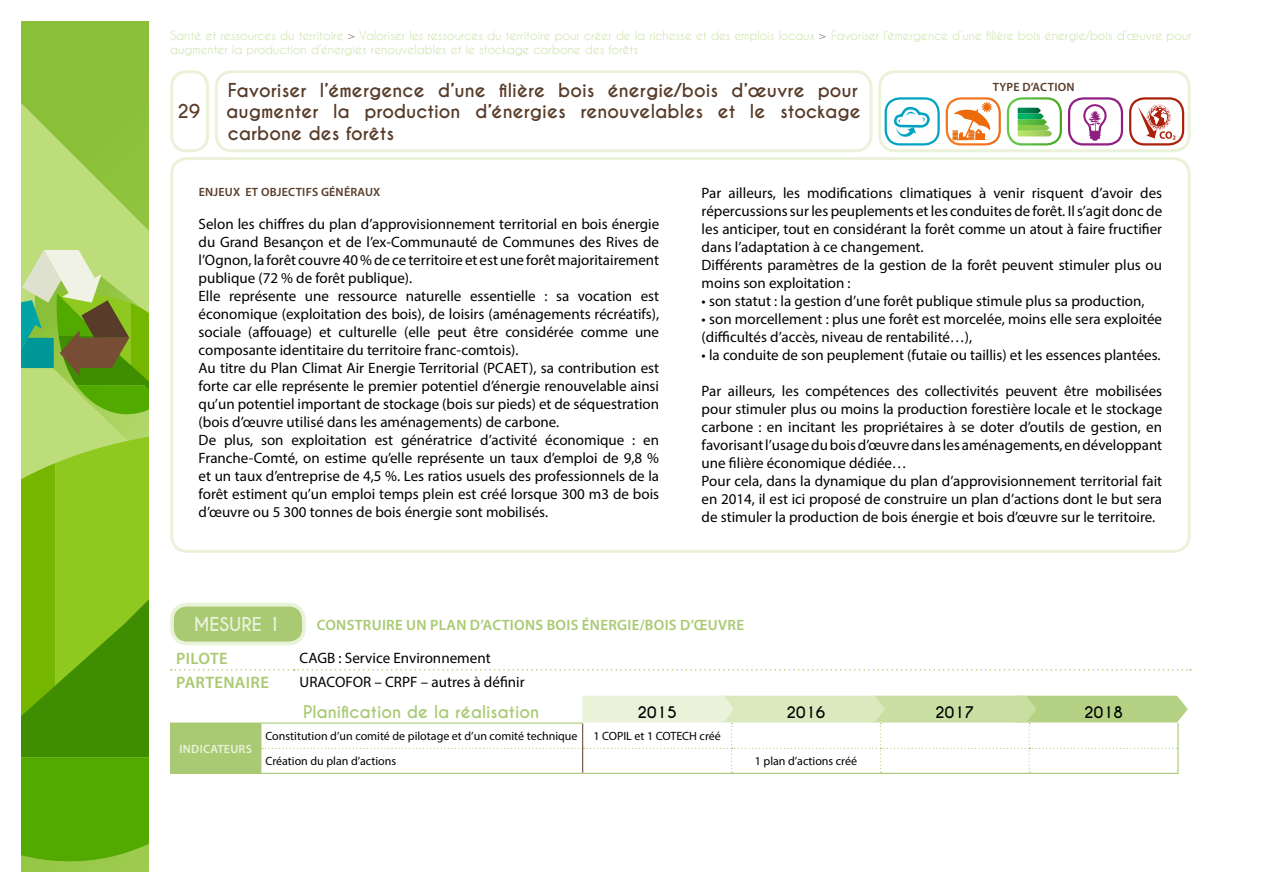
<style>
.page{position:relative;width:1263px;height:893px;background:#fff}
.page>*{position:absolute;margin:0;border:0;box-sizing:border-box;transform-origin:0 0}
.t1{font:700 18px/21.6px "Caviar Dreams";color:#583c29}
.t2{font:700 18px "Caviar Dreams";color:#eaf3d9}
.t3{font:600 16.65px "Myriad Pro";letter-spacing:.02em;color:#a9ca73}
.t4{font:700 16.5px "Caviar Dreams";color:#a9ca73}
.t5{font:15.15px "Myriad Pro";color:#000}
.t6{font:15px/18px "Myriad Pro";color:#000}
.t7{font:600 15px "Myriad Pro";letter-spacing:.02em;color:#a9ca73}
.t8{font:700 15px "Caviar Dreams";color:#000}
.t9{font:12px/14.4px "Caviar Dreams";color:#c9dfa1}
.t10{font:12px "Myriad Pro";color:#000}
.t11{font:600 12px "Myriad Pro";letter-spacing:.02em;color:#583c29}
.t12{font:600 12px "Myriad Pro";letter-spacing:.02em;color:#eaf3d9}
.s1{color:#836b58}
</style>
<div class="page">
<div style="left:215px;top:70px;width:657px;height:82px;border:3px solid #eaf3d9;border-radius:16px"></div>
<div style="left:170px;top:157px;width:1021px;height:396px;border:3px solid #eaf3d9;border-radius:16px"></div>
<div style="left:170px;top:70px;width:39px;height:82px;border:3px solid #eaf3d9;border-radius:15px"></div>
<div style="left:1068px;top:97px;width:55px;height:49px;border:2px solid #901f81;border-radius:14px"></div>
<svg style="left:1083px;top:104px;width:24px;height:37px"></svg>
<div style="left:1007px;top:97px;width:55px;height:49px;border:2px solid #fff;border-radius:14px"></div>
<svg style="left:1017px;top:108px;width:35px;height:28px"></svg>
<svg style="left:947px;top:98px;width:53px;height:46px"></svg>
<div style="left:946px;top:97px;width:55px;height:49px;border:2px solid #fff;border-radius:14px"></div>
<svg style="left:952px;top:102px;width:41px;height:38px"></svg>
<div style="left:1129px;top:97px;width:55px;height:49px;border:2px solid #ac210c;border-radius:14px"></div>
<div style="left:1147px;top:105px;width:24px;height:25px;border:1px solid #f5c4c1;border-radius:50%"></div>
<svg style="left:1138px;top:106px;width:37px;height:34px"></svg>
<div style="left:884px;top:97px;width:56px;height:49px;border:2px solid #00a3c1;border-radius:14px"></div>
<svg style="left:895px;top:106px;width:36px;height:55px"></svg>
<div style="left:171px;top:723px;width:90px;height:50px;background:#a9ca73"></div>
<hr style="left:170px;top:773px;width:91px;height:1px;background:#a9ca73">
<hr style="left:170px;top:722px;width:91px;height:2px;background:#a9ca73">
<svg style="left:170px;top:724px;width:1px;height:49px"></svg>
<svg style="left:260px;top:696px;width:928px;height:77px"></svg>
<hr style="left:261px;top:773px;width:322px;height:1px;background:#a9ca73">
<hr style="left:583px;top:773px;width:148px;height:1px;background:#a9ca73">
<hr style="left:731px;top:773px;width:149px;height:1px;background:#a9ca73">
<hr style="left:880px;top:773px;width:149px;height:1px;background:#a9ca73">
<hr style="left:1029px;top:773px;width:149px;height:1px;background:#a9ca73">
<div style="left:172px;top:605px;width:132px;height:38px;background:#a9ca73;border-radius:15px"></div>
<div style="left:170px;top:603px;width:136px;height:42px;border:4px solid #eaf3d9;border-radius:15px"></div>
<svg style="left:171px;top:669px;width:1020px;height:2px"></svg>
<div style="left:878px;top:70px;width:313px;height:82px;border:3px solid #eaf3d9;border-radius:16px"></div>
<svg style="left:21px;top:21px;width:128px;height:851px;background:#81ba32"></svg>
<p class="t9" style="left:170px;top:28px;width:1023px">Santé et ressources du territoire <span class="s1">&gt;</span> Valoriser les ressources du territoire pour créer de la richesse et des emplois locaux <span class="s1">&gt;</span> Favoriser l’émergence d’une filière bois énergie/bois d’œuvre pour augmenter la production d’énergies renouvelables et le stockage carbone des forêts</p>
<p class="t1" style="left:177px;top:101px;width:24px">29</p>
<p class="t1" style="left:226px;top:80px;width:636px">Favoriser l’émergence d’une filière bois énergie/bois d’œuvre pour augmenter la production d’énergies renouvelables et le stockage carbone des forêts</p>
<p class="t11" style="left:993px;top:79px;width:83px">TYPE D’ACTION</p>
<p class="t11" style="left:199px;top:184px;width:183px">ENJEUX ET OBJECTIFS GÉNÉRAUX</p>
<p class="t6" style="left:199px;top:214px;width:462px">Selon les chiffres du plan d’approvisionnement territorial en bois énergie du Grand Besançon et de l’ex-Communauté de Communes des Rives de l’Ognon, la forêt couvre 40 % de ce territoire et est une forêt majoritairement publique (72 % de forêt publique).<br>Elle représente une ressource naturelle essentielle : sa vocation est économique (exploitation des bois), de loisirs (aménagements récréatifs), sociale (affouage) et culturelle (elle peut être considérée comme une composante identitaire du territoire franc-comtois).<br>Au titre du Plan Climat Air Energie Territorial (PCAET), sa contribution est forte car elle représente le premier potentiel d’énergie renouvelable ainsi qu’un potentiel important de stockage (bois sur pieds) et de séquestration (bois d’œuvre utilisé dans les aménagements) de carbone.<br>De plus, son exploitation est génératrice d’activité économique : en Franche-Comté, on estime qu’elle représente un taux d’emploi de 9,8 % et un taux d’entreprise de 4,5 %. Les ratios usuels des professionnels de la forêt estiment qu’un emploi temps plein est créé lorsque 300 m3 de bois d’œuvre ou 5 300 tonnes de bois énergie sont mobilisés.</p>
<p class="t6" style="left:702px;top:184px;width:462px">Par ailleurs, les modifications climatiques à venir risquent d’avoir des répercussions sur les peuplements et les conduites de forêt. Il s’agit donc de les anticiper, tout en considérant la forêt comme un atout à faire fructifier dans l’adaptation à ce changement.<br>Différents paramètres de la gestion de la forêt peuvent stimuler plus ou moins son exploitation :</p>
<p class="t6" style="left:702px;top:292px;width:444px">• son statut : la gestion d’une forêt publique stimule plus sa production,</p>
<p class="t6" style="left:702px;top:310px;width:462px">• son morcellement : plus une forêt est morcelée, moins elle sera exploitée (difficultés d’accès, niveau de rentabilité…),</p>
<p class="t6" style="left:702px;top:346px;width:460px">• la conduite de son peuplement (futaie ou taillis) et les essences plantées.</p>
<p class="t6" style="left:702px;top:382px;width:462px">Par ailleurs, les compétences des collectivités peuvent être mobilisées pour stimuler plus ou moins la production forestière locale et le stockage carbone : en incitant les propriétaires à se doter d’outils de gestion, en favorisant l’usage du bois d’œuvre dans les aménagements, en développant une filière économique dédiée…<br>Pour cela, dans la dynamique du plan d’approvisionnement territorial fait en 2014, il est ici proposé de construire un plan d’actions dont le but sera de stimuler la production de bois énergie et bois d’œuvre sur le territoire.</p>
<p class="t2" style="left:194px;top:613px;width:88px">MESURE 1</p>
<p class="t7" style="left:317px;top:615px;width:427px">CONSTRUIRE UN PLAN D’ACTIONS BOIS ÉNERGIE/BOIS D’ŒUVRE</p>
<p class="t3" style="left:176px;top:648px;width:51px">PILOTE</p>
<p class="t5" style="left:300px;top:648px;width:193px">CAGB : Service Environnement</p>
<p class="t3" style="left:176px;top:672px;width:92px">PARTENAIRE</p>
<p class="t5" style="left:300px;top:673px;width:227px">URACOFOR – CRPF – autres à définir</p>
<p class="t12" style="left:180px;top:741px;width:74px">INDICATEURS</p>
<p class="t4" style="left:303px;top:702px;width:237px">Planification de la réalisation</p>
<p class="t8" style="left:637px;top:703px;width:41px">2015</p>
<p class="t8" style="left:786px;top:703px;width:40px">2016</p>
<p class="t8" style="left:935px;top:703px;width:41px">2017</p>
<p class="t8" style="left:1084px;top:703px;width:40px">2018</p>
<p class="t10" style="left:265px;top:729px;width:314px">Constitution d’un comité de pilotage et d’un comité technique</p>
<p class="t10" style="left:593px;top:729px;width:129px">1 COPIL et 1 COTECH créé</p>
<p class="t10" style="left:265px;top:754px;width:132px">Création du plan d’actions</p>
<p class="t10" style="left:755px;top:754px;width:104px">1 plan d’actions créé</p>
</div>
